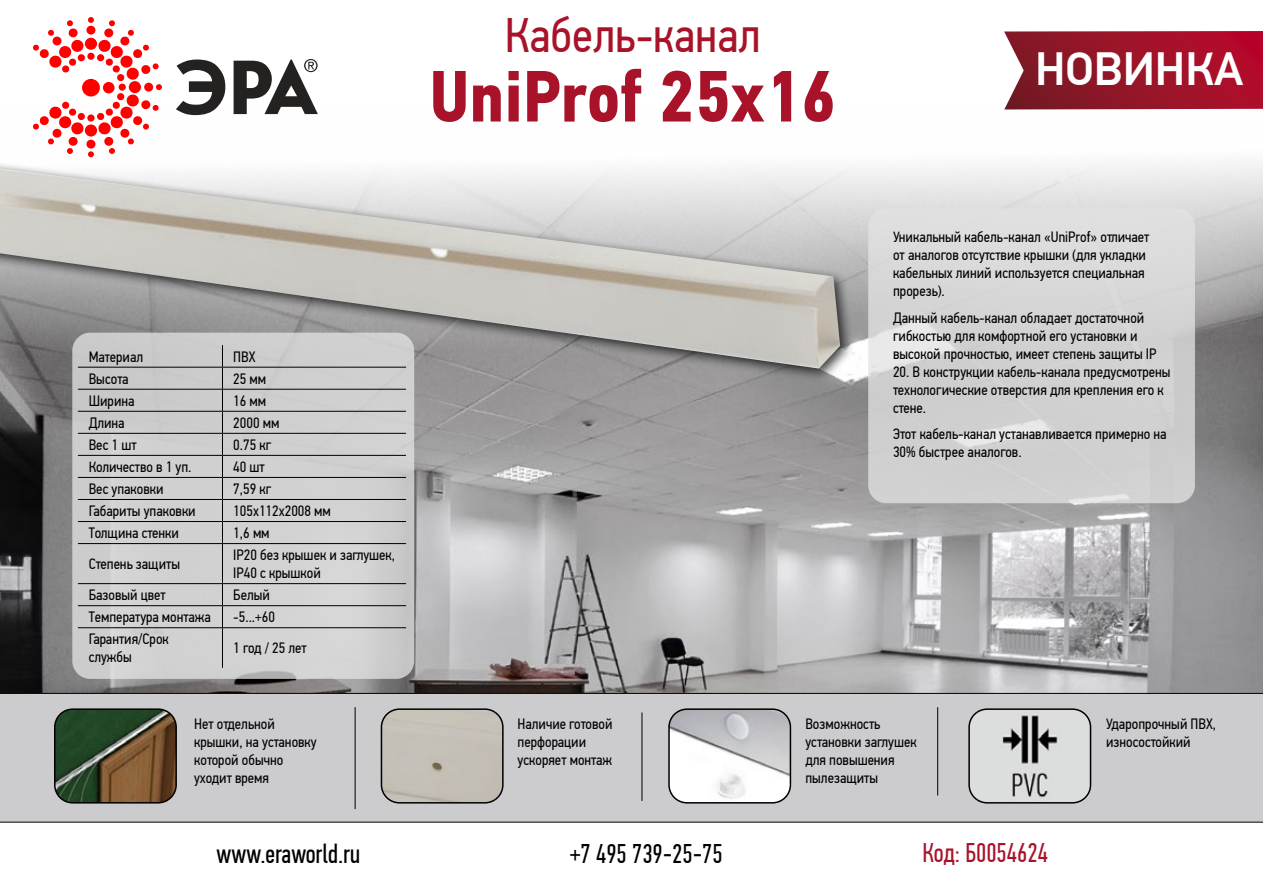
<style>
.page{position:relative;width:1263px;height:893px;background:#fff}
.page>*{position:absolute;margin:0;border:0;box-sizing:border-box;transform-origin:0 0}
.t1{font:700 72.6px "PF Din Text Cond Pro";color:#a9132a}
.t2{font:49.35px "PF Din Text Cond Pro";color:#a9132a}
.t3{font:500 46.5px "PF Din Text Pro";color:#fff}
.t4{font:27px "PF Din Text Comp Pro";color:#000}
.t5{font:27px "PF Din Text Comp Pro";color:#a9132a}
.t6{font:15px/18px "PF Din Text Cond Pro";color:#000}
</style>
<div class="page">
<img style="left:0;top:111px;width:1263px;height:582px">
<svg style="left:1004px;top:31px;width:259px;height:78px;background:#9d1d31"></svg>
<div style="left:0;top:693px;width:1263px;height:129px;background:#cccccf"></div>
<hr style="left:355px;top:707px;width:1px;height:102px;background:#000">
<hr style="left:642px;top:712px;width:1px;height:89px;background:#000">
<hr style="left:937px;top:707px;width:1px;height:88px;background:#000">
<img style="left:55px;top:709px;width:121px;height:94px">
<div style="left:54px;top:708px;width:123px;height:95px;border:2px solid #000;border-radius:18px"></div>
<img style="left:969px;top:709px;width:121px;height:94px">
<div style="left:968px;top:708px;width:123px;height:95px;border:2px solid #000;border-radius:18px"></div>
<img style="left:669px;top:710px;width:121px;height:93px">
<div style="left:668px;top:708px;width:123px;height:95px;border:2px solid #000;border-radius:18px"></div>
<div style="left:381px;top:709px;width:122px;height:94px;background:#c4bfb5"></div>
<div style="left:381px;top:708px;width:123px;height:95px;border:2px solid #000;border-radius:18px"></div>
<svg style="left:868px;top:208px;width:327px;height:295px;background:#d4d4d5"></svg>
<div style="left:0;top:160px;width:854px;height:223px;background:#000;opacity:.75"></div>
<img style="left:0;top:168px;width:840px;height:201px">
<div style="left:72px;top:333px;width:342px;height:346px;background:#d0d0d1;border-radius:18px"></div>
<hr style="left:78px;top:367px;width:144px;height:1px;background:#000">
<hr style="left:222px;top:367px;width:184px;height:1px;background:#000">
<hr style="left:78px;top:389px;width:144px;height:1px;background:#000">
<hr style="left:222px;top:389px;width:184px;height:1px;background:#000">
<hr style="left:78px;top:411px;width:144px;height:1px;background:#000">
<hr style="left:222px;top:411px;width:184px;height:1px;background:#000">
<hr style="left:78px;top:433px;width:144px;height:1px;background:#000">
<hr style="left:222px;top:433px;width:184px;height:1px;background:#000">
<hr style="left:78px;top:455px;width:144px;height:1px;background:#000">
<hr style="left:222px;top:455px;width:184px;height:1px;background:#000">
<hr style="left:78px;top:477px;width:144px;height:1px;background:#000">
<hr style="left:222px;top:477px;width:184px;height:1px;background:#000">
<hr style="left:78px;top:499px;width:144px;height:1px;background:#000">
<hr style="left:222px;top:499px;width:184px;height:1px;background:#000">
<hr style="left:78px;top:521px;width:144px;height:1px;background:#000">
<hr style="left:222px;top:521px;width:184px;height:1px;background:#000">
<svg style="left:222px;top:345px;width:1px;height:198px"></svg>
<hr style="left:78px;top:543px;width:144px;height:1px;background:#000">
<hr style="left:222px;top:543px;width:184px;height:1px;background:#000">
<hr style="left:222px;top:544px;width:1px;height:39px;background:#000">
<hr style="left:78px;top:583px;width:144px;height:1px;background:#000">
<hr style="left:222px;top:583px;width:184px;height:1px;background:#000">
<hr style="left:78px;top:605px;width:144px;height:1px;background:#000">
<hr style="left:222px;top:605px;width:184px;height:1px;background:#000">
<svg style="left:222px;top:584px;width:1px;height:43px"></svg>
<hr style="left:78px;top:627px;width:144px;height:1px;background:#000">
<hr style="left:222px;top:627px;width:184px;height:1px;background:#000">
<hr style="left:222px;top:628px;width:1px;height:40px;background:#000">
<svg style="left:176px;top:60px;width:49px;height:55px"></svg>
<svg style="left:33px;top:17px;width:129px;height:140px"></svg>
<svg style="left:234px;top:59px;width:84px;height:55px"></svg>
<h2 class="t2" style="left:505px;top:6px;width:257px">Кабель-канал</h2>
<h1 class="t1" style="left:429px;top:52px;width:408px">UniProf 25х16</h1>
<p class="t6" style="left:89px;top:348px;width:56px">Материал</p>
<p class="t6" style="left:233px;top:348px;width:24px">ПВХ</p>
<p class="t6" style="left:89px;top:370px;width:41px">Высота</p>
<p class="t6" style="left:233px;top:370px;width:34px">25 мм</p>
<p class="t6" style="left:89px;top:392px;width:47px">Ширина</p>
<p class="t6" style="left:233px;top:392px;width:34px">16 мм</p>
<p class="t6" style="left:89px;top:414px;width:37px">Длина</p>
<p class="t6" style="left:233px;top:414px;width:48px">2000 мм</p>
<p class="t6" style="left:89px;top:436px;width:49px">Вес 1 шт</p>
<p class="t6" style="left:233px;top:436px;width:40px">0.75 кг</p>
<p class="t6" style="left:89px;top:458px;width:104px">Количество в 1 уп.</p>
<p class="t6" style="left:233px;top:458px;width:33px">40 шт</p>
<p class="t6" style="left:89px;top:480px;width:76px">Вес упаковки</p>
<p class="t6" style="left:233px;top:480px;width:40px">7,59 кг</p>
<p class="t6" style="left:89px;top:502px;width:108px">Габариты упаковки</p>
<p class="t6" style="left:233px;top:502px;width:99px">105х112х2008 мм</p>
<p class="t6" style="left:89px;top:524px;width:92px">Толщина стенки</p>
<p class="t6" style="left:233px;top:524px;width:38px">1,6 мм</p>
<p class="t6" style="left:89px;top:555px;width:93px">Степень защиты</p>
<p class="t6" style="left:233px;top:546px;width:163px">IP20 без крышек и заглушек,<br>IP40 с крышкой</p>
<p class="t6" style="left:89px;top:586px;width:79px">Базовый цвет</p>
<p class="t6" style="left:233px;top:586px;width:38px">Белый</p>
<p class="t6" style="left:89px;top:608px;width:123px">Температура монтажа</p>
<p class="t6" style="left:233px;top:608px;width:43px">-5...+60</p>
<p class="t6" style="left:89px;top:630px;width:82px">Гарантия/Срок службы</p>
<p class="t6" style="left:233px;top:639px;width:75px">1 год / 25 лет</p>
<h3 class="t3" style="left:1035px;top:41px;width:210px">НОВИНКА</h3>
<p class="t6" style="left:893px;top:228px;width:258px">Уникальный кабель-канал «UniProf» отличает от аналогов отсутствие крышки (для укладки кабельных линий используется специальная прорезь).</p>
<p class="t6" style="left:893px;top:309px;width:265px">Данный кабель-канал обладает достаточной гибкостью для комфортной его установки и высокой прочностью, имеет степень защиты IP</p>
<p class="t6" style="left:893px;top:363px;width:279px">20. В конструкции кабель-канала предусмотрены технологические отверстия для крепления его к стене.</p>
<p class="t6" style="left:893px;top:425px;width:275px">Этот кабель-канал устанавливается примерно на<br>30% быстрее аналогов.</p>
<p class="t6" style="left:194px;top:715px;width:124px">Нет отдельной крышки, на установку которой обычно уходит время</p>
<p class="t6" style="left:517px;top:715px;width:96px">Наличие готовой перфорации ускоряет монтаж</p>
<p class="t6" style="left:805px;top:715px;width:113px">Возможность установки заглушек для повышения пылезащиты</p>
<p class="t6" style="left:1106px;top:715px;width:112px">Ударопрочный ПВХ, износостойкий</p>
<h3 class="t4" style="left:217px;top:838px;width:145px">www.eraworld.ru</h3>
<h3 class="t4" style="left:570px;top:839px;width:154px">+7 495 739-25-75</h3>
<h3 class="t5" style="left:922px;top:837px;width:127px">Код: Б0054624</h3>
</div>
